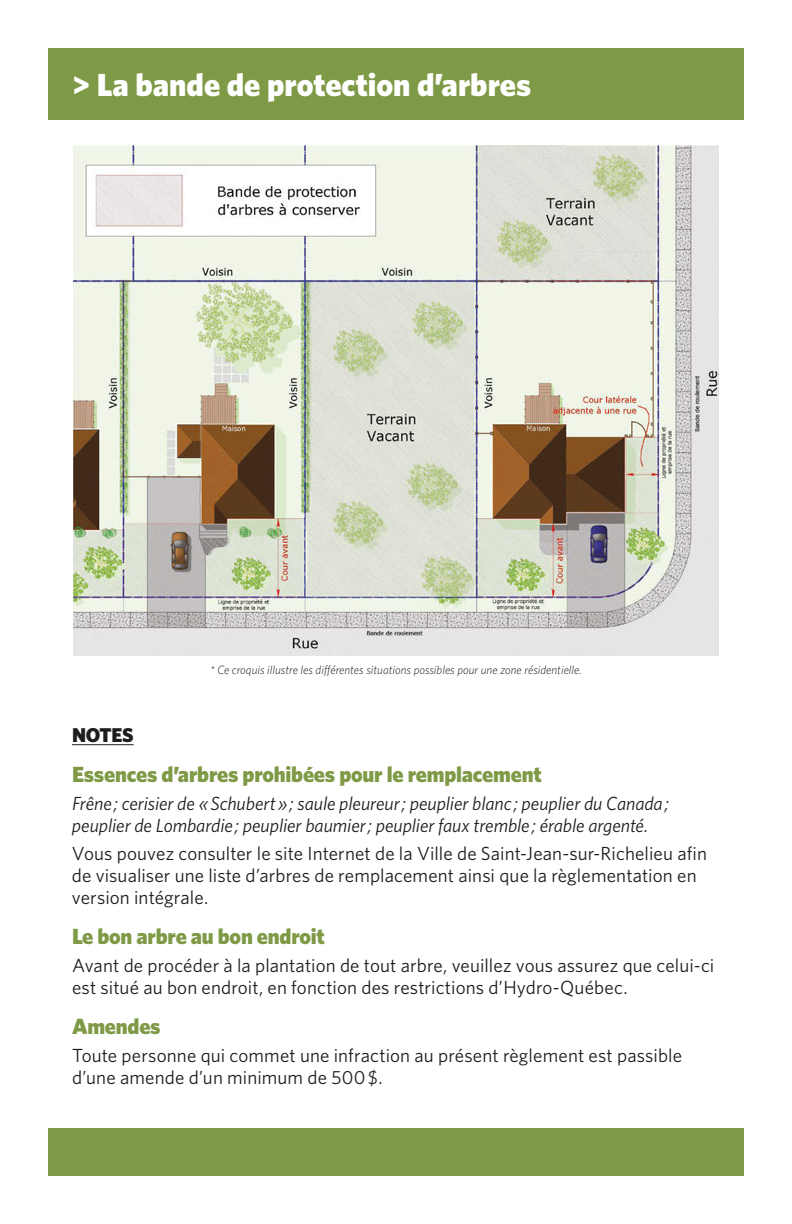
<style>
.page{position:relative;width:792px;height:1224px;background:#fff}
.page>*{position:absolute;margin:0;border:0;box-sizing:border-box;transform-origin:0 0}
.t1{font:900 32px "Whitney";color:#fff}
.t2{font:900 22px "Whitney";letter-spacing:-.01em;color:#7f9a46}
.t3{font:900 20px "Whitney";letter-spacing:-.015em;color:#1d1d1b}
.t4{font:19px/22px "Whitney";letter-spacing:.005em;color:#1d1d1b}
.t5{font:italic 19px/22px "Whitney";letter-spacing:-.005em;color:#1d1d1b}
.t6{font:italic 300 12px "Whitney";color:#1d1d1b}
</style>
<div class="page">
<img style="left:73px;top:145px;width:646px;height:511px">
<div style="left:48px;top:1128px;width:696px;height:48px;background:#7f9a46"></div>
<hr style="left:72px;top:744px;width:62px;height:1px;background:#1d1d1b">
<div style="left:48px;top:48px;width:696px;height:72px;background:#7f9a46"></div>
<h1 class="t1" style="left:72px;top:65px;width:461px">&gt; La bande de protection d’arbres</h1>
<p class="t6" style="left:210px;top:663px;width:373px">* Ce croquis illustre les différentes situations possibles pour une zone résidentielle.</p>
<p class="t3" style="left:72px;top:723px;width:63px">NOTES</p>
<p class="t2" style="left:72px;top:761px;width:471px">Essences d’arbres prohibées pour le remplacement</p>
<p class="t5" style="left:72px;top:792px;width:599px">Frêne; cerisier de «Schubert » ; saule pleureur; peuplier blanc; peuplier du Canada ; peuplier de Lombardie; peuplier baumier; peuplier faux tremble; érable argenté.</p>
<p class="t4" style="left:72px;top:842px;width:637px">Vous pouvez consulter le site Internet de la Ville de Saint-Jean-sur-Richelieu afin de visualiser une liste d’arbres de remplacement ainsi que la règlementation en version intégrale.</p>
<p class="t2" style="left:72px;top:923px;width:254px">Le bon arbre au bon endroit</p>
<p class="t4" style="left:72px;top:954px;width:644px">Avant de procéder à la plantation de tout arbre, veuillez vous assurez que celui-ci est situé au bon endroit, en fonction des restrictions d’Hydro-Québec.</p>
<p class="t2" style="left:72px;top:1013px;width:90px">Amendes</p>
<p class="t4" style="left:72px;top:1044px;width:612px">Toute personne qui commet une infraction au présent règlement est passible d’une amende d’un minimum de 500 $.</p>
</div>
